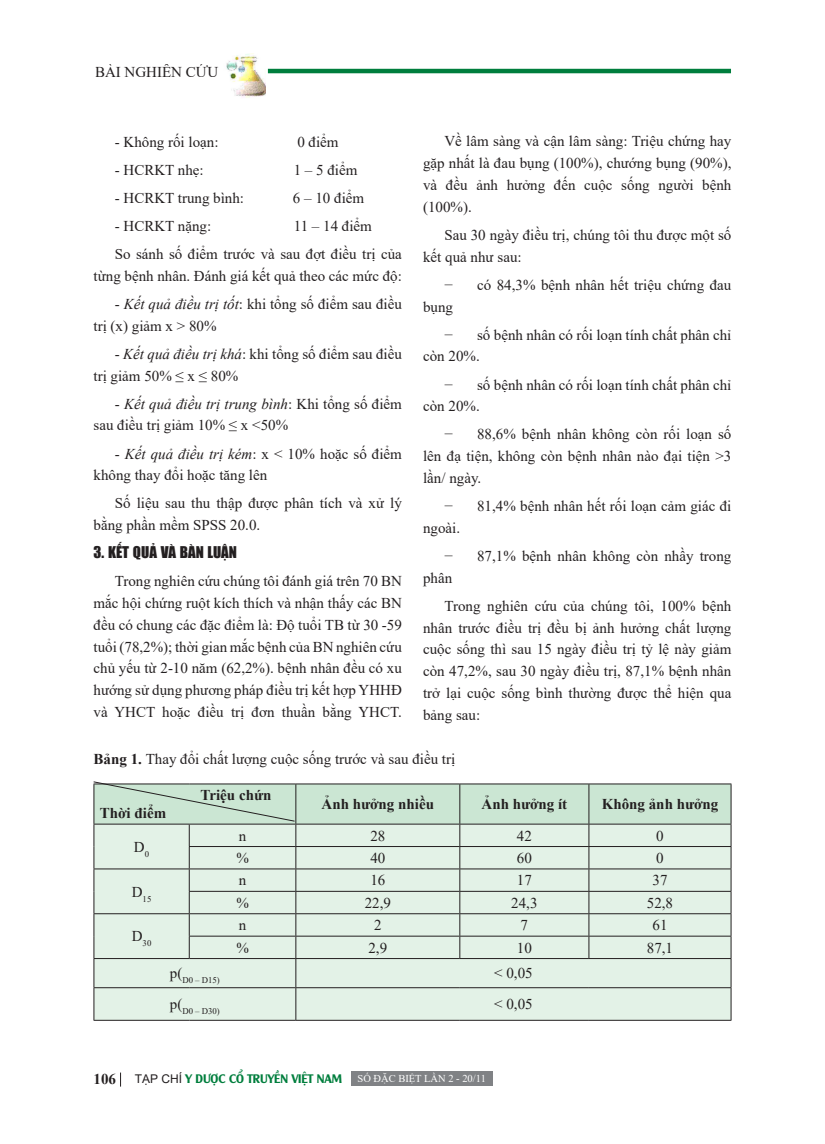
<style>
.page{position:relative;width:825px;height:1144px;background:#fff}
.page>*{position:absolute;margin:0;border:0;box-sizing:border-box;transform-origin:0 0}
.t1{font:15px/21.8px "Times New Roman";color:#231f20}
.t2{font:700 15px "Times New Roman";color:#231f20}
.t3{font:15px "UTM Impact";color:#231f20}
.t4{font:12px "UTM Alexander";color:#007e3d}
.t5{font:10.5px "Times New Roman";color:#fff}
.t6{font:8.7px "Times New Roman";color:#231f20}
.s1{font-style:italic}
.s2{font-weight:700}
.s3{font-family:"Arial";color:#231f20}
</style>
<div class="page">
<hr style="left:268px;top:69px;width:463px;height:4px;background:#007e3d">
<div style="left:94px;top:63px;width:147px;height:19px;border:2px solid #fff;border-radius:6px"></div>
<img style="left:223px;top:54px;width:42px;height:44px">
<div style="left:351px;top:1071px;width:141px;height:14px;background:#808285"></div>
<svg style="left:120px;top:1072px;width:1px;height:14px"></svg>
<div style="left:95px;top:988px;width:636px;height:32px;background:#e3f2e7"></div>
<hr style="left:94px;top:987px;width:95px;height:1px;background:#231f20">
<hr style="left:94px;top:988px;width:1px;height:32px;background:#231f20">
<hr style="left:189px;top:987px;width:107px;height:1px;background:#231f20">
<hr style="left:296px;top:987px;width:164px;height:1px;background:#231f20">
<hr style="left:295px;top:988px;width:1px;height:32px;background:#231f20">
<hr style="left:460px;top:987px;width:129px;height:1px;background:#231f20">
<hr style="left:589px;top:987px;width:142px;height:1px;background:#231f20">
<hr style="left:731px;top:988px;width:1px;height:32px;background:#231f20">
<hr style="left:94px;top:1020px;width:95px;height:1px;background:#231f20">
<hr style="left:189px;top:1020px;width:107px;height:1px;background:#231f20">
<hr style="left:296px;top:1020px;width:164px;height:1px;background:#231f20">
<hr style="left:460px;top:1020px;width:129px;height:1px;background:#231f20">
<hr style="left:589px;top:1020px;width:142px;height:1px;background:#231f20">
<svg style="left:93px;top:781px;width:639px;height:206px;background:#d5e6da"></svg>
<p class="t1" style="left:95px;top:61px;width:125px">BÀI NGHIÊN CỨU</p>
<p class="t1" style="left:423px;top:130px;width:310px;text-align:justify;text-indent:21px">Về lâm sàng và cận lâm sàng: Triệu chứng hay gặp nhất là đau bụng (100%), chướng bụng (90%), và đều ảnh hưởng đến cuộc sống người bệnh (100%).</p>
<p class="t1" style="left:423px;top:223px;width:310px;text-indent:21px">Sau 30 ngày điều trị, chúng tôi thu được một số kết quả như sau:</p>
<p class="t1" style="left:444px;top:273px;width:10px">−</p>
<p class="t1" style="left:477px;top:273px;width:256px">có 84,3% bệnh nhân hết triệu chứng đau</p>
<p class="t1" style="left:423px;top:292px;width:31px;line-height:28.2px;text-align:right">bụng −</p>
<p class="t1" style="left:115px;top:130px;width:105px">- Không rối loạn:</p>
<p class="t1" style="left:297px;top:130px;width:43px">0 điểm</p>
<p class="t1" style="left:115px;top:158px;width:90px">- HCRKT nhẹ:</p>
<p class="t1" style="left:294px;top:158px;width:65px">1 – 5 điểm</p>
<p class="t1" style="left:115px;top:186px;width:131px">- HCRKT trung bình:</p>
<p class="t1" style="left:293px;top:186px;width:73px">6 – 10 điểm</p>
<p class="t1" style="left:115px;top:214px;width:98px">- HCRKT nặng:</p>
<p class="t1" style="left:115px;top:211px;width:289px;line-height:28.2px;text-indent:179px">11 – 14 điểm<br>So sánh số điểm trước và sau đợt điều trị của</p>
<p class="t1" style="left:94px;top:264px;width:310px">từng bệnh nhân. Đánh giá kết quả theo các mức độ:</p>
<p class="t1" style="left:94px;top:292px;width:310px;text-indent:21px">- <span class="s1">Kết quả điều trị tốt</span>: khi tổng số điểm sau điều trị (x) giảm x &gt; 80%</p>
<p class="t1" style="left:94px;top:342px;width:310px;text-indent:21px">- <span class="s1">Kết quả điều trị khá</span>: khi tổng số điểm sau điều trị giảm 50% ≤ x ≤ 80%</p>
<p class="t1" style="left:94px;top:392px;width:310px;text-indent:21px">- <span class="s1">Kết quả điều trị trung bình</span>: Khi tổng số điểm sau điều trị giảm 10% ≤ x &lt;50%</p>
<p class="t1" style="left:94px;top:442px;width:310px;text-indent:21px">- <span class="s1">Kết quả điều trị kém</span>: x &lt; 10% hoặc số điểm không thay đổi hoặc tăng lên</p>
<p class="t1" style="left:94px;top:492px;width:310px;text-indent:21px">Số liệu sau thu thập được phân tích và xử lý bằng phần mềm SPSS 20.0.</p>
<p class="t3" style="left:94px;top:542px;width:145px">3. KẾT QUẢ VÀ BÀN LUẬN</p>
<p class="t1" style="left:94px;top:570px;width:310px;text-align:justify;text-indent:21px">Trong nghiên cứu chúng tôi đánh giá trên 70 BN mắc hội chứng ruột kích thích và nhận thấy các BN đều có chung các đặc điểm là: Độ tuổi TB từ 30 -59 tuổi (78,2%); thời gian mắc bệnh của BN nghiên cứu chủ yếu từ 2-10 năm (62,2%). bệnh nhân đều có xu hướng sử dụng phương pháp điều trị kết hợp YHHĐ và YHCT hoặc điều trị đơn thuần bằng YHCT.</p>
<p class="t1" style="left:423px;top:323px;width:310px;text-indent:54px">số bệnh nhân có rối loạn tính chất phân chỉ còn 20%.</p>
<p class="t1" style="left:444px;top:373px;width:10px">−</p>
<p class="t1" style="left:423px;top:373px;width:310px;text-indent:54px">số bệnh nhân có rối loạn tính chất phân chỉ còn 20%.</p>
<p class="t1" style="left:444px;top:423px;width:10px">−</p>
<p class="t1" style="left:423px;top:423px;width:310px;text-align:justify;text-indent:54px">88,6% bệnh nhân không còn rối loạn số lên đạ tiện, không còn bệnh nhân nào đại tiện &gt;3 lần/ ngày.</p>
<p class="t1" style="left:444px;top:495px;width:10px">−</p>
<p class="t1" style="left:477px;top:495px;width:256px">81,4% bệnh nhân hết rối loạn cảm giác đi</p>
<p class="t1" style="left:444px;top:513px;width:17px;line-height:28.2px;text-indent:-21px">ngoài. −</p>
<p class="t1" style="left:477px;top:544px;width:256px">87,1% bệnh nhân không còn nhầy trong</p>
<p class="t1" style="left:444px;top:563px;width:289px;line-height:28.2px;text-indent:-21px">phân<br>Trong nghiên cứu của chúng tôi, 100% bệnh</p>
<p class="t1" style="left:423px;top:616px;width:310px;text-align:justify">nhân trước điều trị đều bị ảnh hưởng chất lượng cuộc sống thì sau 15 ngày điều trị tỷ lệ này giảm còn 47,2%, sau 30 ngày điều trị, 87,1% bệnh nhân trở lại cuộc sống bình thường được thể hiện qua bảng sau:</p>
<p class="t1" style="left:94px;top:748px;width:363px"><span class="s2">Bảng 1.</span> Thay đổi chất lượng cuộc sống trước và sau điều trị</p>
<p class="t2" style="left:201px;top:784px;width:72px">Triệu chứn</p>
<p class="t2" style="left:100px;top:802px;width:68px">Thời điểm</p>
<p class="t2" style="left:322px;top:793px;width:114px">Ảnh hưởng nhiều</p>
<p class="t2" style="left:481px;top:793px;width:87px">Ảnh hưởng ít</p>
<p class="t2" style="left:602px;top:793px;width:118px">Không ảnh hưởng</p>
<p class="t1" style="left:134px;top:835px;width:17px">D<sub>0</sub></p>
<p class="t1" style="left:239px;top:824px;width:9px">n</p>
<p class="t1" style="left:370px;top:824px;width:16px">28</p>
<p class="t1" style="left:517px;top:824px;width:16px">42</p>
<p class="t1" style="left:656px;top:824px;width:9px">0</p>
<p class="t1" style="left:236px;top:846px;width:14px">%</p>
<p class="t1" style="left:370px;top:846px;width:16px">40</p>
<p class="t1" style="left:517px;top:846px;width:16px">60</p>
<p class="t1" style="left:656px;top:846px;width:9px">0</p>
<p class="t6" style="left:132px;top:892px;width:21px"><sup>D</sup>15</p>
<p class="t6" style="left:132px;top:937px;width:21px"><sup>D</sup>30</p>
<p class="t1" style="left:239px;top:869px;width:9px">n</p>
<p class="t1" style="left:370px;top:869px;width:16px">16</p>
<p class="t1" style="left:517px;top:869px;width:16px">17</p>
<p class="t1" style="left:652px;top:869px;width:16px">37</p>
<p class="t1" style="left:236px;top:891px;width:14px">%</p>
<p class="t1" style="left:365px;top:891px;width:28px">22,9</p>
<p class="t1" style="left:511px;top:891px;width:28px">24,3</p>
<p class="t1" style="left:647px;top:891px;width:28px">52,8</p>
<p class="t1" style="left:239px;top:914px;width:9px">n</p>
<p class="t1" style="left:374px;top:914px;width:9px">2</p>
<p class="t1" style="left:521px;top:914px;width:9px">7</p>
<p class="t1" style="left:652px;top:914px;width:16px">61</p>
<p class="t1" style="left:236px;top:936px;width:14px">%</p>
<p class="t1" style="left:368px;top:936px;width:20px">2,9</p>
<p class="t1" style="left:517px;top:936px;width:16px">10</p>
<p class="t1" style="left:647px;top:936px;width:28px">87,1</p>
<p class="t6" style="left:170px;top:974px;width:51px"><sup>p(</sup>D0 – D15)</p>
<p class="t1" style="left:494px;top:962px;width:40px">&lt; 0,05</p>
<p class="t6" style="left:170px;top:1005px;width:51px"><sup>p(</sup>D0 – D30)</p>
<p class="t1" style="left:494px;top:993px;width:40px">&lt; 0,05</p>
<p class="t2" style="left:94px;top:1068px;width:24px">106</p>
<p class="t4" style="left:135px;top:1070px;width:209px"><span class="s3">TẠP CHÍ</span> Y DƯỢC CỔ TRUYỀN VIỆT NAM</p>
<p class="t5" style="left:358px;top:1071px;width:130px">SỐ ĐẶC BIỆT LẦN 2 - 20/11</p>
</div>
